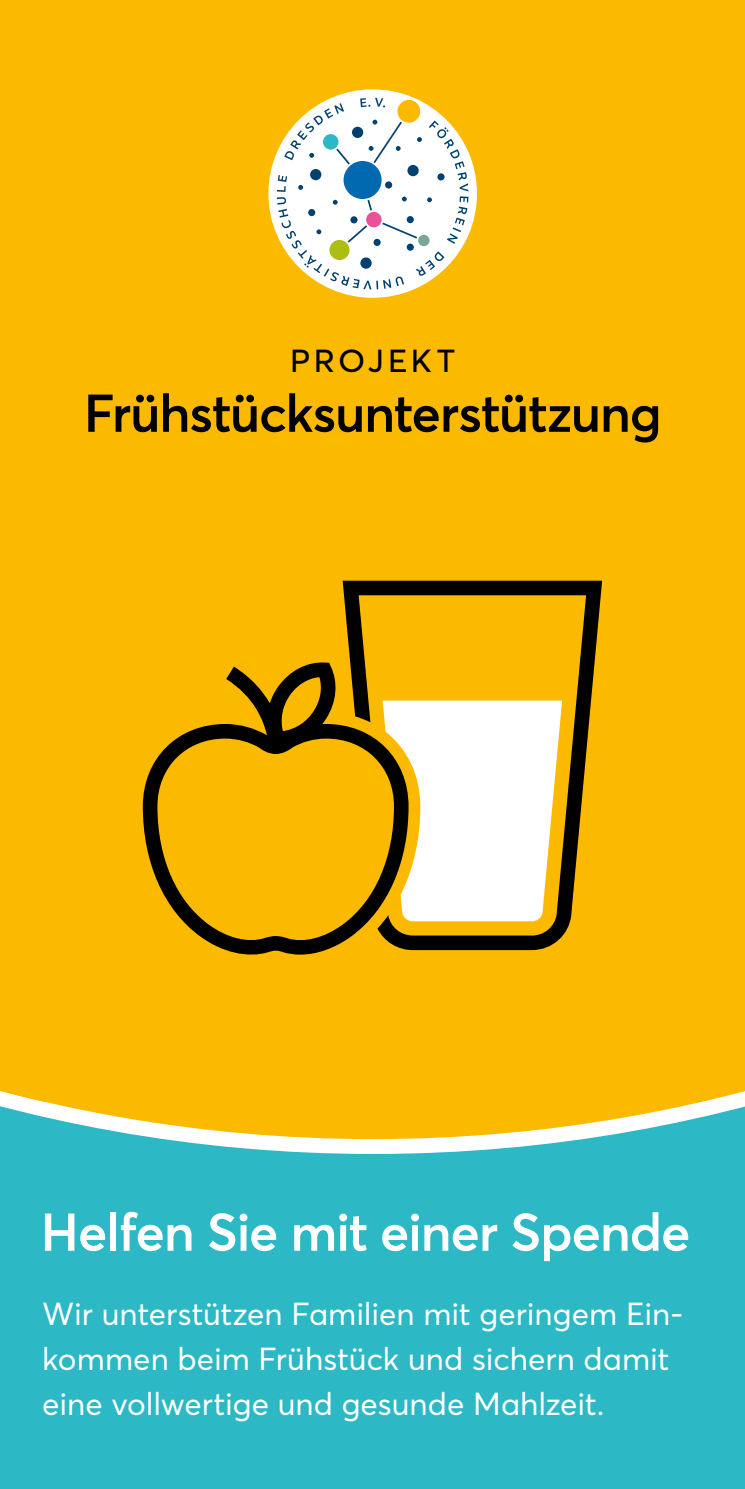
<style>
.page{position:relative;width:745px;height:1489px;background:#fff}
.page>*{position:absolute;margin:0;border:0;box-sizing:border-box;transform-origin:0 0}
.t1{font:600 52.5px "Averta";letter-spacing:-.025em;color:#000}
.t2{font:600 52.5px "Averta";letter-spacing:-.025em;color:#fff}
.t3{font:38.5px "Averta";color:#000}
.t4{font:31.5px/44.8px "Averta";color:#fff}
</style>
<div class="page">
<div style="left:0;top:0;width:744px;height:1488px;background:#fbba00"></div>
<div style="left:0;top:871px;width:744px;height:617px;background:#2db8c5"></div>
<svg style="left:46px;top:580px;width:698px;height:459px"></svg>
<svg style="left:0;top:1039px;width:744px;height:115px;background:#dec23d"></svg>
<div style="left:0;top:871px;width:46px;height:231px;background:#fbba00"></div>
<div style="left:268px;top:89px;width:208px;height:209px;background:#fff;border-radius:50%"></div>
<svg style="left:277px;top:98px;width:191px;height:191px"></svg>
<svg style="left:143px;top:661px;width:265px;height:297px"></svg>
<svg style="left:342px;top:580px;width:259px;height:370px"></svg>
<svg style="left:382px;top:700px;width:179px;height:221px;background:#efe7cd"></svg>
<p class="t3" style="left:290px;top:334px;width:167px">Projekt</p>
<h1 class="t1" style="left:84px;top:380px;width:579px">Frühstücksunterstützung</h1>
<h1 class="t2" style="left:40px;top:1198px;width:651px">Helfen Sie mit einer Spende</h1>
<p class="t4" style="left:42px;top:1291px;width:642px">Wir unterstützen Familien mit geringem Ein&shy;kommen beim Frühstück und sichern damit eine vollwertige und gesunde Mahlzeit.</p>
</div>
